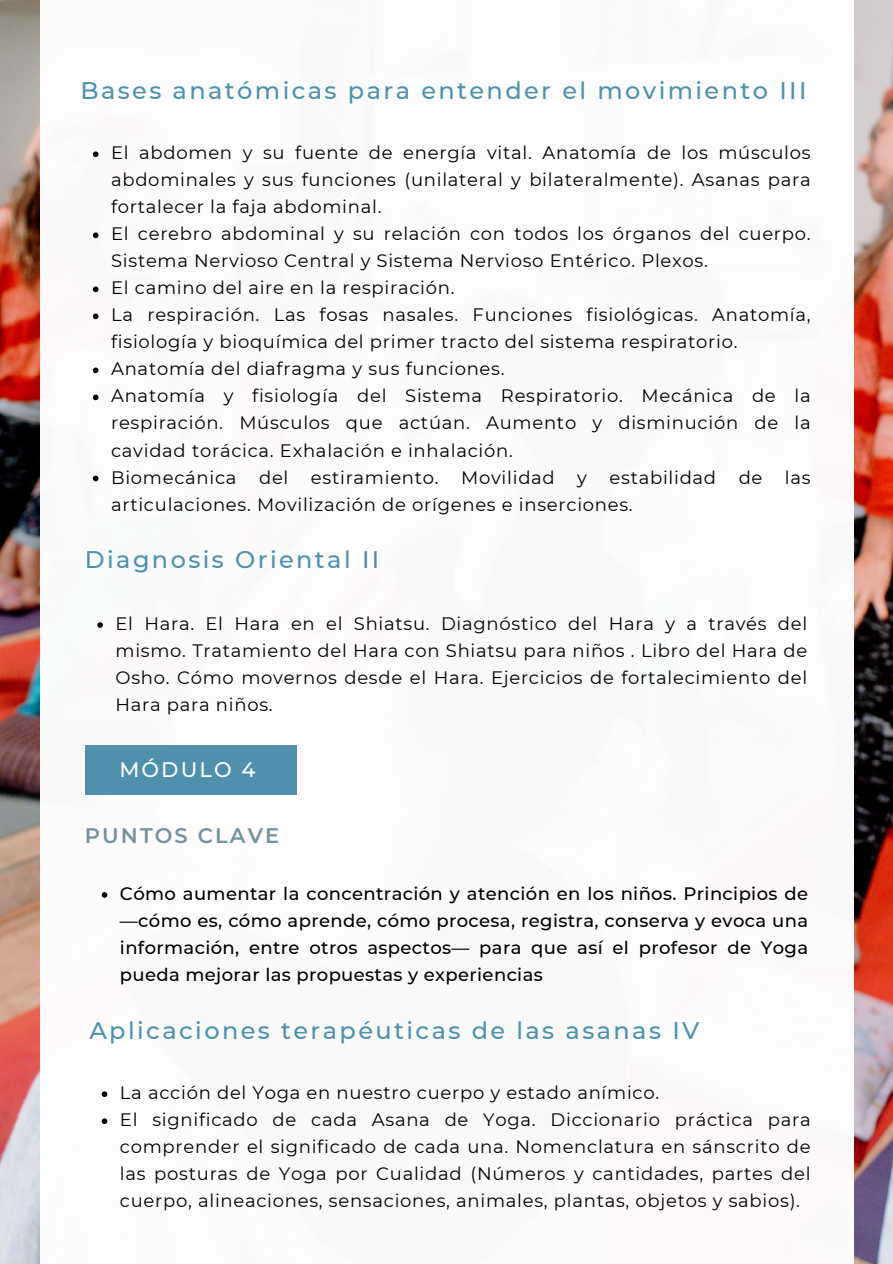
<style>
.page{position:relative;width:893px;height:1264px;background:#fff}
.page>*{position:absolute;margin:0;border:0;box-sizing:border-box;transform-origin:0 0}
.t1{font:500 24px "Montserrat";letter-spacing:.1em;color:#4f91ad}
.t2{font:600 21px "Montserrat";letter-spacing:.1em;color:#74929d}
.t3{font:500 21px "Montserrat";letter-spacing:.1em;color:#fff}
.t4{font:18px/27px "Montserrat";letter-spacing:.04em;color:#000;text-align:justify}
.t5{font:500 18px/27px "Montserrat";letter-spacing:.02em;color:#000;text-align:justify}
</style>
<div class="page">
<img style="left:0;top:0;width:892px;height:1263px">
<div style="left:40px;top:0;width:813px;height:1263px;background:#fff"></div>
<svg style="left:93px;top:151px;width:5px;height:6px"></svg>
<svg style="left:93px;top:232px;width:5px;height:6px"></svg>
<svg style="left:93px;top:286px;width:5px;height:6px"></svg>
<svg style="left:93px;top:313px;width:5px;height:6px"></svg>
<svg style="left:93px;top:367px;width:5px;height:6px"></svg>
<svg style="left:93px;top:394px;width:5px;height:6px"></svg>
<svg style="left:93px;top:475px;width:5px;height:6px"></svg>
<svg style="left:97px;top:622px;width:6px;height:6px"></svg>
<div style="left:85px;top:745px;width:211px;height:50px;background:#4f91ad"></div>
<svg style="left:102px;top:1091px;width:5px;height:5px"></svg>
<svg style="left:102px;top:1118px;width:5px;height:5px"></svg>
<svg style="left:102px;top:892px;width:5px;height:5px"></svg>
<p class="t1" style="left:80px;top:75px;width:727px">Bases anatómicas para entender el movimiento III</p>
<p class="t4" style="left:111px;top:139px;width:701px">El abdomen y su fuente de energía vital. Anatomía de los músculos abdominales y sus funciones (unilateral y bilateralmente). Asanas para fortalecer la faja abdominal.</p>
<p class="t4" style="left:111px;top:220px;width:701px">El cerebro abdominal y su relación con todos los órganos del cuerpo.<br>Sistema Nervioso Central y Sistema Nervioso Entérico. Plexos.</p>
<p class="t4" style="left:111px;top:274px;width:345px">El camino del aire en la respiración.</p>
<p class="t4" style="left:111px;top:301px;width:701px">La respiración. Las fosas nasales. Funciones fisiológicas. Anatomía, fisiología y bioquímica del primer tracto del sistema respiratorio.</p>
<p class="t4" style="left:111px;top:355px;width:395px">Anatomía del diafragma y sus funciones.</p>
<p class="t4" style="left:111px;top:382px;width:701px">Anatomía y fisiología del Sistema Respiratorio. Mecánica de la respiración. Músculos que actúan. Aumento y disminución de la cavidad torácica. Exhalación e inhalación.</p>
<p class="t4" style="left:111px;top:463px;width:701px">Biomecánica del estiramiento. Movilidad y estabilidad de las articulaciones. Movilización de orígenes e inserciones.</p>
<p class="t1" style="left:85px;top:544px;width:296px">Diagnosis Oriental II</p>
<p class="t4" style="left:115px;top:610px;width:693px">El Hara. El Hara en el Shiatsu. Diagnóstico del Hara y a través del mismo. Tratamiento del Hara con Shiatsu para niños . Libro del Hara de Osho. Cómo movernos desde el Hara. Ejercicios de fortalecimiento del Hara para niños.</p>
<p class="t3" style="left:119px;top:756px;width:138px">MÓDULO 4</p>
<p class="t2" style="left:85px;top:822px;width:196px">PUNTOS CLAVE</p>
<p class="t5" style="left:120px;top:880px;width:689px">Cómo aumentar la concentración y atención en los niños. Principios de —cómo es, cómo aprende, cómo procesa, registra, conserva y evoca una información, entre otros aspectos— para que así el profesor de Yoga pueda mejorar las propuestas y experiencias</p>
<p class="t1" style="left:89px;top:1015px;width:611px">Aplicaciones terapéuticas de las asanas IV</p>
<p class="t4" style="left:120px;top:1079px;width:540px">La acción del Yoga en nuestro cuerpo y estado anímico.</p>
<p class="t4" style="left:120px;top:1106px;width:692px">El significado de cada Asana de Yoga. Diccionario práctica para comprender el significado de cada una. Nomenclatura en sánscrito de las posturas de Yoga por Cualidad (Números y cantidades, partes del cuerpo, alineaciones, sensaciones, animales, plantas, objetos y sabios).</p>
</div>
